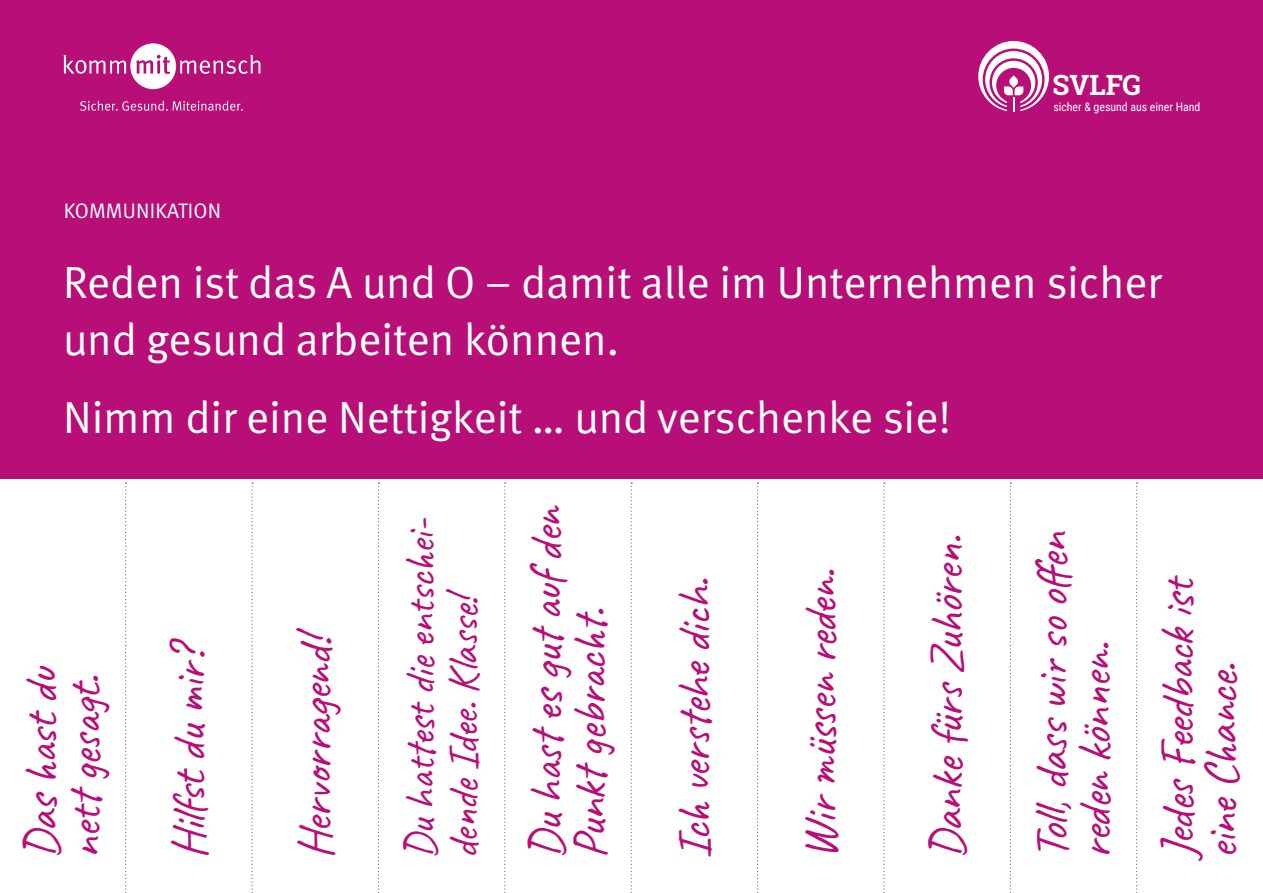
<style>
.page{position:relative;width:1263px;height:893px;background:#fff}
.page>*{position:absolute;margin:0;border:0;box-sizing:border-box;transform-origin:0 0}
.Abreisszettel{font:48px/43.5px "Caveat";color:#b70e77}
.Fließ{font:45px/57px "DGUV Meta";color:#fff}
.Abreisszettel-2{font:43.5px/43.5px "Caveat";color:#b70e77}
.t1{font:700 27.9px "Roboto Slab";color:#fff}
.Subhead{font:21px "DGUV Meta";letter-spacing:.01em;color:#fff}
.t2{font:11.85px "Roboto Condensed";color:#fff}
</style>
<div class="page">
<div style="left:0;top:0;width:1263px;height:478px;background:#b70e77"></div>
<svg style="left:64px;top:43px;width:196px;height:46px"></svg>
<svg style="left:80px;top:101px;width:163px;height:10px"></svg>
<svg style="left:978px;top:41px;width:71px;height:71px"></svg>
<svg style="left:125px;top:482px;width:2px;height:411px"></svg>
<svg style="left:378px;top:482px;width:1px;height:411px"></svg>
<svg style="left:252px;top:482px;width:1px;height:411px"></svg>
<svg style="left:504px;top:482px;width:2px;height:411px"></svg>
<svg style="left:631px;top:482px;width:1px;height:411px"></svg>
<svg style="left:757px;top:482px;width:1px;height:411px"></svg>
<svg style="left:883px;top:482px;width:2px;height:411px"></svg>
<svg style="left:1010px;top:482px;width:1px;height:411px"></svg>
<svg style="left:1136px;top:482px;width:2px;height:411px"></svg>
<p class="Subhead" style="left:64px;top:198px;width:159px">KOMMUNIKATION</p>
<p class="t1" style="left:1052px;top:66px;width:90px">SVLFG</p>
<p class="t2" style="left:1053px;top:98px;width:149px">sicher &amp; gesund aus einer Hand</p>
<p class="Fließ" style="left:63px;top:255px;width:1100px">Reden ist das A und O – damit alle im Unternehmen sicher und gesund arbeiten können.</p>
<p class="Fließ" style="left:63px;top:390px;width:889px">Nimm dir eine Nettigkeit … und verschenke sie!</p>
<p class="Abreisszettel" style="left:19px;top:859px;width:195px;rotate:-90deg">Das hast du nett gesagt.</p>
<p class="Abreisszettel" style="left:167px;top:859px;width:222px;rotate:-90deg">Hilfst du mir?</p>
<p class="Abreisszettel" style="left:294px;top:859px;width:232px;rotate:-90deg">Hervorragend!</p>
<p class="Abreisszettel-2" style="left:398px;top:859px;width:342px;rotate:-90deg">Du hattest die entschei&shy;dende Idee. Klasse!</p>
<p class="Abreisszettel" style="left:525px;top:859px;width:356px;rotate:-90deg">Du hast es gut aufden<br>Punkt gebracht.</p>
<p class="Abreisszettel" style="left:673px;top:859px;width:282px;rotate:-90deg">Ich verstehe dich.</p>
<p class="Abreisszettel" style="left:799px;top:859px;width:291px;rotate:-90deg">Wir müssen reden.</p>
<p class="Abreisszettel" style="left:925px;top:859px;width:325px;rotate:-90deg">Danke fürs Zuhören.</p>
<p class="Abreisszettel" style="left:1030px;top:859px;width:329px;rotate:-90deg">Toll, dass wir so offen reden können.</p>
<p class="Abreisszettel" style="left:1156px;top:859px;width:285px;rotate:-90deg">Jedes Feedback ist eine Chance.</p>
</div>
